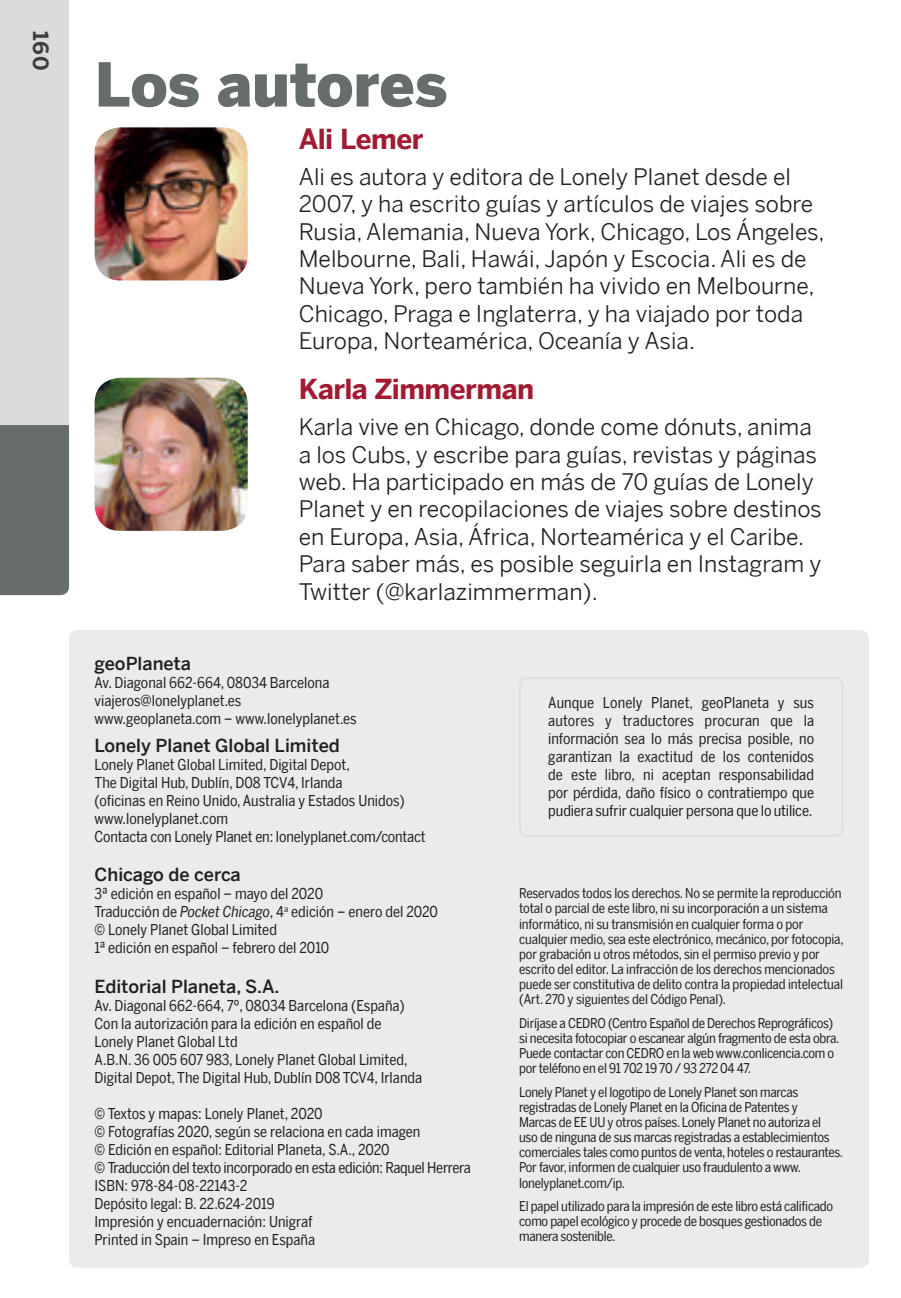
<style>
.page{position:relative;width:901px;height:1298px;background:#fff}
.page>*{position:absolute;margin:0;border:0;box-sizing:border-box;transform-origin:0 0}
.Heading_1{font:900 60px "LP Benton Sans";letter-spacing:-.005em;color:#676c6c}
.Heading_3{font:700 27.6px "LP Benton Sans";letter-spacing:-.02em;color:#a21b33}
.Box_Flush_Left{font:22.8px/27.3px "LP Benton Sans";color:#231f20}
.Page_Number{font:700 21px "LP Benton Sans";color:#3e3e3f}
.Titulo_creditos{font:500 18px "LP Benton Sans";color:#231f20}
.Texto_creditos{font:15px/18px "LP Benton Sans Cond";color:#231f20}
.Texto_creditos-2{font:15px "LP Benton Sans Cond";letter-spacing:-.02em;color:#231f20}
.Texto_creditos-3{font:13.5px/15px "LP Benton Sans Cond";letter-spacing:-.02em;color:#231f20}
.s1{font-style:italic}
</style>
<div class="page">
<img style="left:95px;top:378px;width:153px;height:153px">
<div style="left:69px;top:630px;width:799px;height:638px;background:#ebebec;border-radius:9px"></div>
<div style="left:519px;top:677px;width:324px;height:160px;border:2px solid #dddbda;border-radius:9px"></div>
<img style="left:95px;top:127px;width:153px;height:153px">
<div style="left:0;top:425px;width:69px;height:170px;background:#676c6c"></div>
<div style="left:0;top:0;width:69px;height:425px;background:#dddbda"></div>
<p class="Page_Number" style="left:56px;top:31px;width:41px;rotate:90deg">160</p>
<p class="Heading_1" style="left:95px;top:39px;width:354px">Los autores</p>
<p class="Heading_3" style="left:299px;top:119px;width:126px">Ali Lemer</p>
<p class="Box_Flush_Left" style="left:299px;top:163px;width:527px">Ali es autora y editora de Lonely Planet desde el 2007, y ha escrito guías y artículos de viajes sobre Rusia, Alemania, Nueva York, Chicago, Los Ángeles, Melbourne, Bali, Hawái, Japón y Escocia. Ali es de Nueva York, pero también ha vivido en Melbourne, Chicago, Praga e Inglaterra, y ha viajado por toda Europa, Norteamérica, Oceanía y Asia.</p>
<p class="Heading_3" style="left:299px;top:370px;width:237px">Karla Zimmerman</p>
<p class="Box_Flush_Left" style="left:299px;top:413px;width:524px">Karla vive en Chicago, donde come dónuts, anima a los Cubs, y escribe para guías, revistas y páginas web. Ha participado en más de 70 guías de Lonely Planet y en recopilaciones de viajes sobre destinos en Europa, Asia, África, Norteamérica y el Caribe.<br>Para saber más, es posible seguirla en Instagram y Twitter (@karlazimmerman).</p>
<p class="Titulo_creditos" style="left:95px;top:651px;width:98px">geoPlaneta</p>
<p class="Texto_creditos" style="left:95px;top:673px;width:236px">Av. Diagonal 662-664, 08034 Barcelona</p>
<p class="Texto_creditos" style="left:95px;top:691px;width:148px">viajeros@lonelyplanet.es</p>
<p class="Texto_creditos" style="left:95px;top:709px;width:264px">www.geoplaneta.com ‒ www.lonelyplanet.es</p>
<p class="Titulo_creditos" style="left:95px;top:733px;width:247px">Lonely Planet Global Limited</p>
<p class="Texto_creditos" style="left:95px;top:755px;width:257px">Lonely Planet Global Limited, Digital Depot,</p>
<p class="Texto_creditos" style="left:95px;top:773px;width:249px">The Digital Hub, Dublín, D08 TCV4, Irlanda</p>
<p class="Texto_creditos" style="left:95px;top:791px;width:311px">(oficinas en Reino Unido, Australia y Estados Unidos)</p>
<p class="Texto_creditos" style="left:95px;top:809px;width:135px">www.lonelyplanet.com</p>
<p class="Texto_creditos" style="left:95px;top:827px;width:332px">Contacta con Lonely Planet en: lonelyplanet.com/contact</p>
<p class="Titulo_creditos" style="left:95px;top:863px;width:148px">Chicago de cerca</p>
<p class="Texto_creditos" style="left:95px;top:885px;width:230px">3ª edición en español – mayo del 2020</p>
<p class="Texto_creditos" style="left:95px;top:903px;width:345px">Traducción de <span class="s1">Pocket Chicago</span>, 4<sup>a</sup> edición – enero del 2020</p>
<p class="Texto_creditos" style="left:95px;top:921px;width:184px">© Lonely Planet Global Limited</p>
<p class="Texto_creditos" style="left:95px;top:939px;width:236px">1ª edición en español – febrero del 2010</p>
<p class="Titulo_creditos" style="left:95px;top:974px;width:186px">Editorial Planeta, S.A.</p>
<p class="Texto_creditos" style="left:95px;top:996px;width:312px">Av. Diagonal 662-664, 7º, 08034 Barcelona (España)</p>
<p class="Texto_creditos" style="left:95px;top:1014px;width:288px">Con la autorización para la edición en español de<br>Lonely Planet Global Ltd</p>
<p class="Texto_creditos" style="left:95px;top:1050px;width:329px">A.B.N. 36 005 607 983, Lonely Planet Global Limited,<br>Digital Depot, The Digital Hub, Dublín D08 TCV4, Irlanda</p>
<p class="Texto_creditos" style="left:95px;top:1104px;width:229px">© Textos y mapas: Lonely Planet, 2020</p>
<p class="Texto_creditos" style="left:95px;top:1122px;width:327px">© Fotografías 2020, según se relaciona en cada imagen</p>
<p class="Texto_creditos" style="left:95px;top:1140px;width:296px">© Edición en español: Editorial Planeta, S.A., 2020</p>
<p class="Texto_creditos-2" style="left:95px;top:1158px;width:377px">© Traducción del texto incorporado en esta edición: Raquel Herrera</p>
<p class="Texto_creditos" style="left:95px;top:1176px;width:154px">ISBN: 978-84-08-22143-2</p>
<p class="Texto_creditos" style="left:95px;top:1194px;width:181px">Depósito legal: B. 22.624-2019</p>
<p class="Texto_creditos" style="left:95px;top:1212px;width:219px">Impresión y encuadernación: Unigraf</p>
<p class="Texto_creditos" style="left:95px;top:1230px;width:222px">Printed in Spain – Impreso en España</p>
<p class="Texto_creditos" style="left:548px;top:693px;width:267px;text-align:justify">Aunque Lonely Planet, geoPlaneta y sus autores y traductores procuran que la información sea lo más precisa posible, no garantizan la exactitud de los contenidos de este libro, ni aceptan responsabilidad por pérdida, daño físico o contratiempo que pudiera sufrir cualquier persona que lo utilice.</p>
<p class="Texto_creditos-3" style="left:519px;top:886px;width:326px">Reservados todos los derechos. No se permite la reproducción total o parcial de este libro, ni su incorporación a un sistema informático, ni su transmisión en cualquier forma o por cualquier medio, sea este electrónico, mecánico, por fotocopia, por grabación u otros métodos, sin el permiso previo y por escrito del editor. La infracción de los derechos mencionados puede ser constitutiva de delito contra la propiedad intelectual (Art. 270 y siguientes del Código Penal).</p>
<p class="Texto_creditos-3" style="left:519px;top:1015px;width:322px">Diríjase a CEDRO (Centro Español de Derechos Reprográficos) si necesita fotocopiar o escanear algún fragmento de esta obra.<br>Puede contactar con CEDRO en la web www.conlicencia.com o por teléfono en el 91 702 19 70 / 93 272 04 47.</p>
<p class="Texto_creditos-3" style="left:519px;top:1084px;width:325px">Lonely Planet y el logotipo de Lonely Planet son marcas registradas de Lonely Planet en la Oficina de Patentes y<br>Marcas de EE UU y otros países. Lonely Planet no autoriza el uso de ninguna de sus marcas registradas a establecimientos comerciales tales como puntos de venta, hoteles o restaurantes.<br>Por favor, informen de cualquier uso fraudulento a www. lonelyplanet.com/ip.</p>
<p class="Texto_creditos-3" style="left:519px;top:1198px;width:315px">El papel utilizado para la impresión de este libro está calificado como papel ecológico y procede de bosques gestionados de manera sostenible.</p>
</div>
